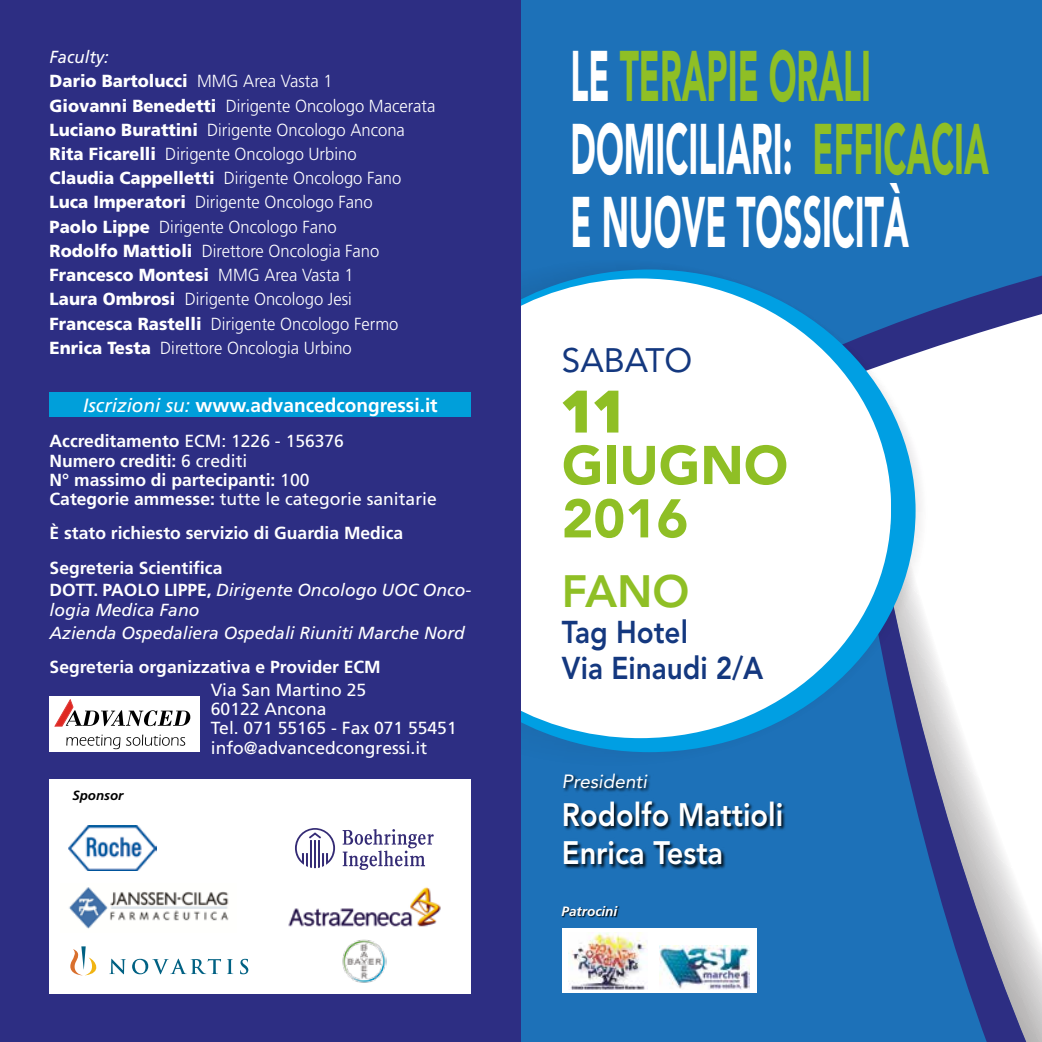
<style>
.page{position:relative;width:1042px;height:1042px;background:#fff}
.page>*{position:absolute;margin:0;border:0;box-sizing:border-box;transform-origin:0 0}
.t1{font:900 70.88px/73.1px "Avenir";color:#fff;scale:.47 1}
.t2{font:900 53.9px/53.4px "Avenir";color:#8fbf25}
.t3{font:800 44.98px "Avenir";color:#8fbf25}
.t4{font:33.6px "Avenir";color:#14387f}
.t5{font:800 32.2px/38px "Avenir";color:#fff;scale:.9 1}
.t6{font:800 31.32px/36.4px "Avenir";color:#14387f;scale:.89 1}
.t7{font:700 19.25px "Frutiger";color:#fff}
.t8{font:italic 19.07px "Avenir";color:#fff}
.t9{font:300 17.5px/24.2px "Frutiger";color:#fff;scale:.95 1}
.t10{font:700 17.5px/19.2px "Frutiger";color:#fff}
.t11{font:italic 17.5px/19.2px "Frutiger";color:#fff}
.t12{font:17.5px/19.2px "Frutiger";color:#fff}
.t13{font:italic 700 13.47px "Frutiger";color:#fff}
.t14{font:italic 700 13.3px "Frutiger";color:#000}
.s1{font-weight:400;font-style:italic}
.s2{font-weight:900}
.s3{font-weight:400}
.s4{font-weight:700;font-style:normal}
.s5{color:#8fbf25}
</style>
<div class="page">
<div style="left:0;top:0;width:521px;height:1042px;background:#2d2e83"></div>
<div style="left:50px;top:779px;width:421px;height:214px;background:#fff"></div>
<div style="left:521px;top:116px;width:301px;height:926px;background:#1d71b8"></div>
<svg style="left:822px;top:631px;width:220px;height:411px"></svg>
<div style="left:521px;top:0;width:521px;height:177px;background:#1d71b8"></div>
<svg style="left:822px;top:177px;width:220px;height:173px;background:#3071b5"></svg>
<svg style="left:822px;top:259px;width:105px;height:506px"></svg>
<svg style="left:560px;top:269px;width:355px;height:483px"></svg>
<svg style="left:521px;top:278px;width:370px;height:455px;background:#d9ebf6"></svg>
<svg style="left:560px;top:389px;width:60px;height:45px;background:#dbeab9"></svg>
<div style="left:563px;top:773px;width:223px;height:96px;background:#000;opacity:.88"></div>
<div style="left:562px;top:906px;width:58px;height:11px;background:#000;opacity:.88"></div>
<div style="left:50px;top:392px;width:421px;height:24px;background:#009fda"></div>
<div style="left:50px;top:696px;width:150px;height:56px;background:#fff"></div>
<svg style="left:55px;top:699px;width:135px;height:27px"></svg>
<svg style="left:66px;top:734px;width:54px;height:15px"></svg>
<svg style="left:126px;top:734px;width:59px;height:12px"></svg>
<img style="left:69px;top:825px;width:88px;height:46px">
<img style="left:69px;top:887px;width:160px;height:42px">
<svg style="left:109px;top:959px;width:17px;height:15px"></svg>
<svg style="left:132px;top:958px;width:89px;height:16px"></svg>
<svg style="left:227px;top:959px;width:6px;height:15px"></svg>
<svg style="left:240px;top:959px;width:8px;height:15px"></svg>
<svg style="left:70px;top:946px;width:27px;height:29px"></svg>
<svg style="left:295px;top:828px;width:40px;height:40px"></svg>
<svg style="left:343px;top:829px;width:91px;height:41px"></svg>
<img style="left:288px;top:887px;width:153px;height:40px">
<img style="left:342px;top:939px;width:45px;height:44px">
<div style="left:562px;top:929px;width:194px;height:64px;background:#fff"></div>
<img style="left:568px;top:932px;width:78px;height:58px">
<img style="left:660px;top:945px;width:89px;height:45px">
<p class="t9" style="left:50px;top:45px;width:408px"><span class="s1">Faculty:<br></span><span class="s2">Dario Bartolucci</span> MMG Area Vasta 1<br><span class="s2">Giovanni Benedetti</span> Dirigente Oncologo Macerata <span class="s2">Luciano Burattini</span> Dirigente Oncologo Ancona <span class="s2">Rita Ficarelli</span> Dirigente Oncologo Urbino<br><span class="s2">Claudia Cappelletti</span> Dirigente Oncologo Fano <span class="s2">Luca Imperatori</span> Dirigente Oncologo Fano<br><span class="s2">Paolo Lippe</span> Dirigente Oncologo Fano<br><span class="s2">Rodolfo Mattioli</span> Direttore Oncologia Fano <span class="s2">Francesco Montesi</span> MMG Area Vasta 1<br><span class="s2">Laura Ombrosi</span> Dirigente Oncologo Jesi <span class="s2">Francesca Rastelli</span> Dirigente Oncologo Fermo <span class="s2">Enrica Testa</span> Direttore Oncologia Urbino</p>
<p class="t7" style="left:83px;top:393px;width:356px"><span class="s1">Iscrizioni su:</span> www.advancedcongressi.it</p>
<p class="t10" style="left:50px;top:431px;width:389px">Accreditamento <span class="s3">ECM: 1226 - 156376<br></span>Numero crediti: <span class="s3">6 crediti<br></span>N° massimo di partecipanti: <span class="s3">100<br></span>Categorie ammesse: <span class="s3">tutte le categorie sanitarie</span></p>
<p class="t10" style="left:50px;top:516px;width:355px;line-height:34.1px">È stato richiesto servizio di Guardia Medica<br>Segreteria Scientifica</p>
<p class="t11" style="left:50px;top:581px;width:423px"><span class="s4">DOTT. PAOLO LIPPE,</span> Dirigente Oncologo UOC Onco&shy;logia Medica Fano</p>
<p class="t11" style="left:50px;top:623px;width:417px">Azienda Ospedaliera Ospedali Riuniti Marche Nord</p>
<p class="t10" style="left:50px;top:657px;width:333px">Segreteria organizzativa e Provider ECM</p>
<p class="t12" style="left:211px;top:680px;width:247px">Via San Martino 25<br>60122 Ancona<br>Tel. 071 55165 - Fax 071 55451 info@advancedcongressi.it</p>
<p class="t14" style="left:72px;top:787px;width:52px">Sponsor</p>
<h1 class="t1" style="left:570px;top:39px;width:892px">LE <span class="s5">TERAPIE ORALI<br></span>DOMICILIARI: <span class="s5">EFFICACIA<br></span>E NUOVE TOSSICITÀ</h1>
<h3 class="t4" style="left:562px;top:341px;width:132px">SABATO</h3>
<h2 class="t2" style="left:562px;top:385px;width:228px">11<br>GIUGNO<br>2016</h2>
<h3 class="t3" style="left:562px;top:564px;width:129px">FANO</h3>
<h3 class="t6" style="left:562px;top:614px;width:228px">Tag Hotel<br>Via Einaudi 2/A</h3>
<p class="t8" style="left:562px;top:770px;width:86px">Presidenti</p>
<h3 class="t5" style="left:562px;top:795px;width:247px">Rodolfo Mattioli<br>Enrica Testa</h3>
<p class="t13" style="left:561px;top:903px;width:57px">Patrocini</p>
</div>
